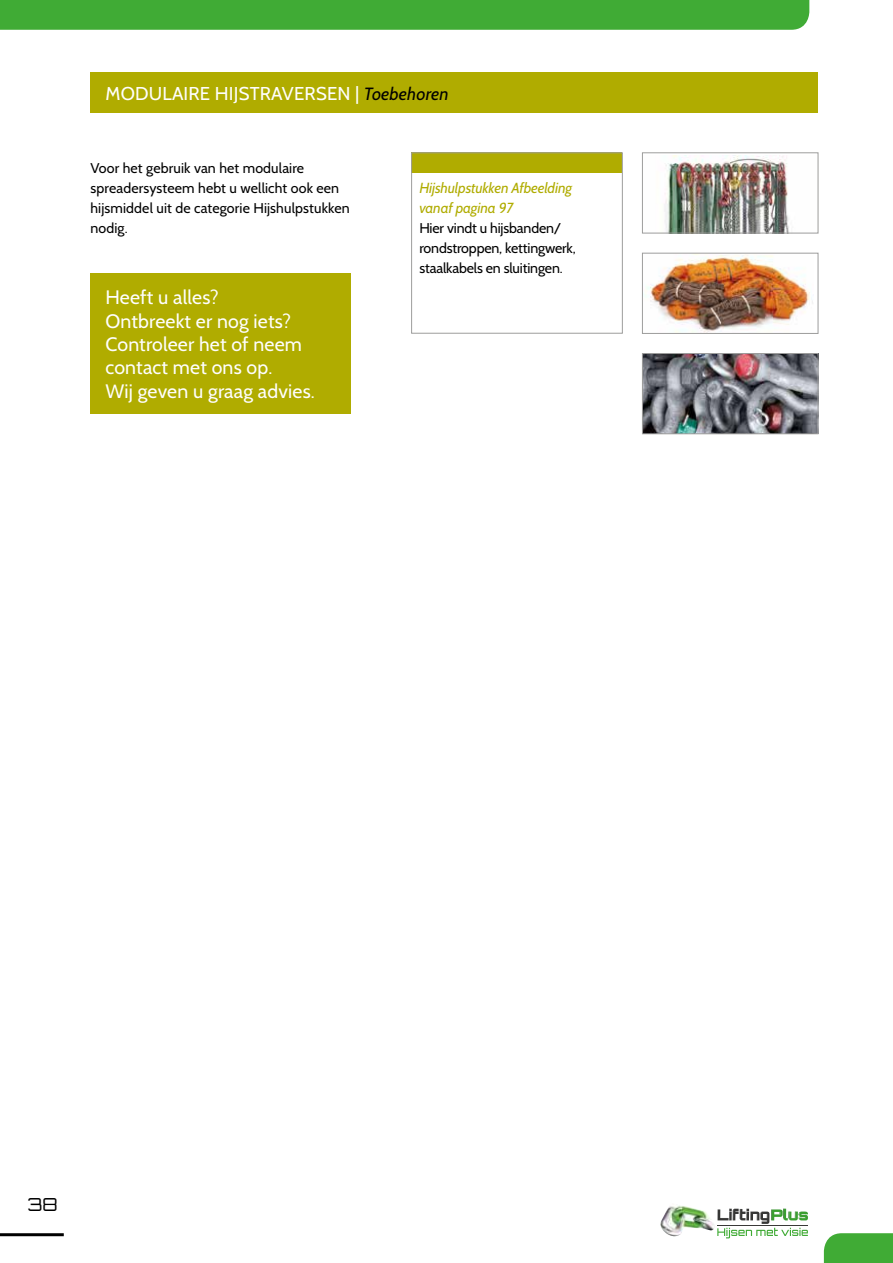
<style>
.page{position:relative;width:893px;height:1263px;background:#fff}
.page>*{position:absolute;margin:0;border:0;box-sizing:border-box;transform-origin:0 0}
.t1{font:19.5px/23.4px "Cabin";letter-spacing:.01em;color:#fefefd}
.t2{font:18.6px "Cabin";letter-spacing:.01em;color:#fefefd}
.t3{font:300 18px "Orbitron";color:#000}
.t4{font:italic 14.55px/20.1px "Cabin";letter-spacing:-.01em;color:#b0ac00}
.t5{font:14.1px/20.1px "Cabin";letter-spacing:.01em;color:#000}
.t6{font:14.1px/20.1px "Cabin";letter-spacing:-.01em;color:#000}
.s1{font-style:italic;font-size:17.7px;color:#000}
</style>
<div class="page">
<div style="left:90px;top:72px;width:728px;height:40px;background:#b0ac00"></div>
<div style="left:412px;top:153px;width:210px;height:20px;background:#b0ac00"></div>
<img style="left:664px;top:155px;width:125px;height:76px">
<div style="left:642px;top:153px;width:176px;height:80px;border:1px solid #9d9d9c"></div>
<img style="left:647px;top:255px;width:166px;height:77px">
<div style="left:642px;top:253px;width:176px;height:81px;border:1px solid #9d9d9c"></div>
<img style="left:644px;top:355px;width:172px;height:77px">
<div style="left:642px;top:353px;width:176px;height:81px;border:1px solid #9d9d9c"></div>
<div style="left:411px;top:153px;width:212px;height:180px;border:1px solid #9d9d9c"></div>
<div style="left:90px;top:273px;width:261px;height:140px;background:#b0ac00"></div>
<div style="left:0;top:0;width:809px;height:30px;background:#40ab35"></div>
<div style="left:824px;top:1233px;width:69px;height:30px;background:#40ab35"></div>
<hr style="left:0;top:1233px;width:64px;height:3px;background:#000">
<svg style="left:717px;top:1208px;width:91px;height:30px"></svg>
<img style="left:660px;top:1205px;width:54px;height:31px">
<h2 class="t2" style="left:106px;top:82px;width:344px">MODULAIRE HIJSTRAVERSEN | <span class="s1">Toebehoren</span></h2>
<p class="t5" style="left:90px;top:158px;width:261px">Voor het gebruik van het modulaire spreadersysteem hebt u wellicht ook een hijsmiddel uit de categorie Hijshulpstukken nodig.</p>
<h1 class="t1" style="left:106px;top:285px;width:211px">Heeft u alles?<br>Ontbreekt er nog iets?<br>Controleer het of neem contact met ons op.<br>Wij geven u graag advies.</h1>
<p class="t4" style="left:419px;top:177px;width:154px">Hijshulpstukken Afbeelding vanaf pagina 97</p>
<p class="t6" style="left:419px;top:218px;width:158px">Hier vindt u hijsbanden/ rondstroppen, kettingwerk, staalkabels en sluitingen.</p>
<p class="t3" style="left:28px;top:1193px;width:31px">38</p>
</div>
